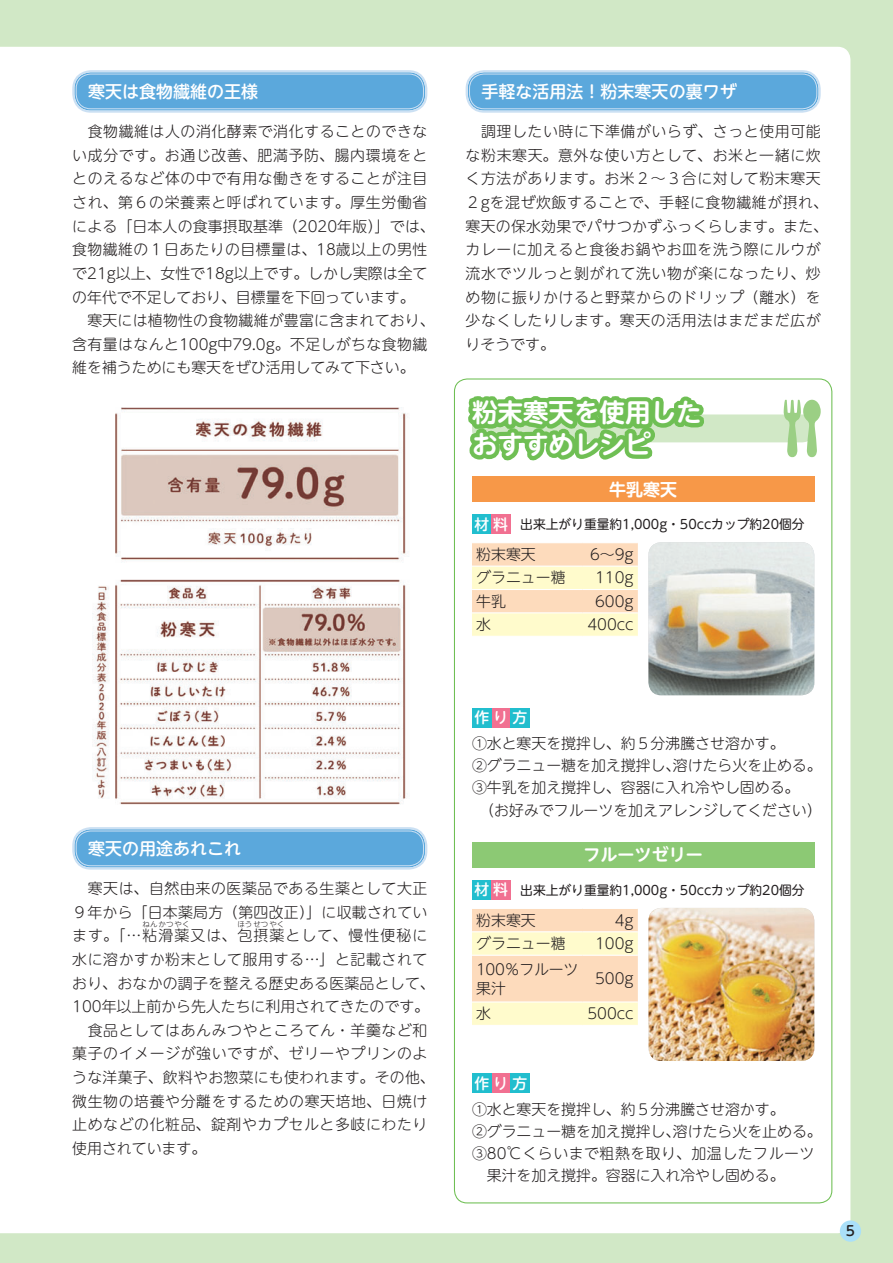
<style>
.page{position:relative;width:893px;height:1263px;background:#d1e8c6}
.page>*{position:absolute;margin:0;border:0;box-sizing:border-box;transform-origin:0 0}
.t1{font:25.5px/32px "UD Shin M Go Pro De Bold 90 pv RKSJ H";color:#fff}
.t2{font:16.95px "UD Shin M Go Pro Medium 90 pv RKSJ H";color:#fff}
.t3{font:16.95px "UD Shin M Go Pro De Bold 90 pv RKSJ H";color:#fff}
.t4{font:14.85px/23.7px "UD Shin M Go Pro Light 90 pv RKSJ H";letter-spacing:.03em;color:#231f20}
.t5{font:14.85px "UD Shin M Go Pro Light 90 pv RKSJ H";color:#231f20}
.t6{font:14.85px/19.2px "UD Shin M Go Pro Light 90 pv RKSJ H";letter-spacing:-.01em;color:#231f20}
.t7{font:14.85px "UD Shin M Go Pro Medium 90 pv RKSJ H";letter-spacing:.27em;color:#fff}
.t8{font:13.8px "UD Shin M Go Pro Medium 90 pv RKSJ H";color:#231f20}
.t9{font:12.75px "UD Shin M Go Pro Regular 90 pv RKSJ H";color:#231f20}
.t10{font:7.5px "UD Shin M Go Pro Light 90 pv RKSJ H";color:#231f20}
.s1{font-family:"UD Shin M Go Pro Medium 90 pv RKSJ H";font-size:14.85px;color:#fff}
</style>
<div class="page">
<div style="left:0;top:47px;width:850px;height:1186px;background:#fff"></div>
<div style="left:840px;top:1220px;width:21px;height:22px;background:#aae0f9;border-radius:50%"></div>
<div style="left:74px;top:72px;width:351px;height:39px;background:#5ba8dc;border-radius:16px"></div>
<div style="left:72px;top:70px;width:355px;height:43px;border:2px solid #cbe0f3;border-radius:18px"></div>
<div style="left:76px;top:74px;width:348px;height:35px;border:1px solid #cbe0f3;border-radius:15px"></div>
<div style="left:74px;top:829px;width:351px;height:38px;background:#5ba8dc;border-radius:16px"></div>
<div style="left:72px;top:827px;width:355px;height:43px;border:2px solid #cbe0f3;border-radius:18px"></div>
<div style="left:76px;top:831px;width:348px;height:35px;border:1px solid #cbe0f3;border-radius:15px"></div>
<div style="left:472px;top:414px;width:342px;height:28px;background:#d1e8c6;border-radius:12px"></div>
<svg style="left:783px;top:400px;width:38px;height:57px"></svg>
<div style="left:468px;top:72px;width:351px;height:39px;background:#5ba8dc;border-radius:16px"></div>
<div style="left:466px;top:70px;width:355px;height:43px;border:2px solid #cbe0f3;border-radius:18px"></div>
<div style="left:469px;top:74px;width:348px;height:35px;border:1px solid #cbe0f3;border-radius:15px"></div>
<img style="left:648px;top:542px;width:166px;height:153px;border-radius:13px">
<div style="left:472px;top:476px;width:342px;height:26px;background:#f79848"></div>
<svg style="left:461px;top:375px;width:247px;height:859px;background:#efefdf"></svg>
<hr style="left:472px;top:908px;width:111px;height:1px;background:#fff">
<hr style="left:583px;top:908px;width:55px;height:1px;background:#fff">
<hr style="left:472px;top:931px;width:111px;height:1px;background:#fff">
<hr style="left:583px;top:931px;width:55px;height:1px;background:#fff">
<hr style="left:472px;top:955px;width:111px;height:1px;background:#fff">
<hr style="left:583px;top:955px;width:55px;height:1px;background:#fff">
<hr style="left:472px;top:1001px;width:111px;height:1px;background:#fff">
<hr style="left:583px;top:1001px;width:55px;height:1px;background:#fff">
<hr style="left:472px;top:1025px;width:111px;height:1px;background:#fff">
<hr style="left:583px;top:1025px;width:55px;height:1px;background:#fff">
<img style="left:648px;top:908px;width:166px;height:153px;border-radius:13px">
<div style="left:472px;top:842px;width:342px;height:25px;background:#8cc974"></div>
<img style="left:72px;top:401px;width:355px;height:416px">
<p class="t2" style="left:88px;top:85px;width:172px">寒天は食物繊維の王様</p>
<p class="t4" style="left:72px;top:122px;width:364px">　食物繊維は人の消化酵素で消化することのできない成分です。お通じ改善、肥満予防、腸内環境をととのえるなど体の中で有用な働きをすることが注目され、第６の栄養素と呼ばれています。厚生労働省による「日本人の食事摂取基準（2020年版）」では、食物繊維の１日あたりの目標量は、18歳以上の男性で21g以上、女性で18g以上です。しかし実際は全ての年代で不足しており、目標量を下回っています。<br>　寒天には植物性の食物繊維が豊富に含まれており、含有量はなんと100g中79.0g。不足しがちな食物繊維を補うためにも寒天をぜひ活用してみて下さい。</p>
<p class="t2" style="left:88px;top:842px;width:155px">寒天の用途あれこれ</p>
<p class="t4" style="left:72px;top:878px;width:357px;text-align:justify">　寒天は、自然由来の医薬品である生薬として大正９年から「日本薬局方（第四改正）」に収載されています。「…粘滑薬又は、包摂薬として、慢性便秘に</p>
<p class="t10" style="left:143px;top:921px;width:48px">ねんかつやく</p>
<p class="t10" style="left:238px;top:921px;width:48px">ほうせつやく</p>
<p class="t4" style="left:72px;top:949px;width:364px">水に溶かすか粉末として服用する…」と記載されており、おなかの調子を整える歴史ある医薬品として、<br>100年以上前から先人たちに利用されてきたのです。　食品としてはあんみつやところてん・羊羹など和菓子のイメージが強いですが、ゼリーやプリンのような洋菓子、飲料やお惣菜にも使われます。その他、微生物の培養や分離をするための寒天培地、日焼け止めなどの化粧品、錠剤やカプセルと多岐にわたり使用されています。</p>
<p class="t2" style="left:482px;top:85px;width:257px">手軽な活用法！粉末寒天の裏ワザ</p>
<p class="t4" style="left:466px;top:122px;width:364px">　調理したい時に下準備がいらず、さっと使用可能な粉末寒天。意外な使い方として、お米と一緒に炊く方法があります。お米２～３合に対して粉末寒天<br>２gを混ぜ炊飯することで、手軽に食物繊維が摂れ、寒天の保水効果でパサつかずふっくらします。また、カレーに加えると食後お鍋やお皿を洗う際にルウが流水でツルっと剝がれて洗い物が楽になったり、炒め物に振りかけると野菜からのドリップ（離水）を少なくしたりします。寒天の活用法はまだまだ広がりそうです。</p>
<h1 class="t1" style="left:472px;top:400px;width:231px">粉末寒天を使用したおすすめレシピ</h1>
<p class="t3" style="left:609px;top:483px;width:70px">牛乳寒天</p>
<p class="t7" style="left:474px;top:519px;width:35px">材料</p>
<p class="t9" style="left:520px;top:519px;width:286px">出来上がり重量約1,000g・50ccカップ約20個分</p>
<p class="t4" style="left:476px;top:545px;width:61px">粉末寒天</p>
<p class="t4" style="left:590px;top:545px;width:45px">6～9g</p>
<p class="t4" style="left:476px;top:568px;width:91px">グラニュー糖</p>
<p class="t4" style="left:595px;top:568px;width:40px">110g</p>
<p class="t4" style="left:476px;top:591px;width:31px">牛乳</p>
<p class="t4" style="left:595px;top:591px;width:40px">600g</p>
<p class="t4" style="left:476px;top:615px;width:16px">水</p>
<p class="t4" style="left:587px;top:615px;width:48px">400cc</p>
<p class="t7" style="left:474px;top:712px;width:55px">作り方</p>
<p class="t5" style="left:472px;top:738px;width:314px">①水と寒天を撹拌し、約５分沸騰させ溶かす。</p>
<p class="t5" style="left:472px;top:760px;width:351px">②グラニュー糖を加え撹拌し、溶けたら火を止める。</p>
<p class="t5" style="left:472px;top:782px;width:329px">③ 牛乳を加え撹拌し、容器に入れ冷やし固める。</p>
<p class="t5" style="left:479px;top:804px;width:344px">（お好みでフルーツを加えアレンジしてください）</p>
<p class="t3" style="left:584px;top:848px;width:121px">フルーツゼリー</p>
<p class="t9" style="left:474px;top:885px;width:332px"><span class="s1">材料</span> 出来上がり重量約1,000g・50ccカップ約20個分</p>
<p class="t4" style="left:476px;top:910px;width:61px">粉末寒天</p>
<p class="t4" style="left:615px;top:910px;width:20px">4g</p>
<p class="t4" style="left:476px;top:934px;width:91px">グラニュー糖</p>
<p class="t4" style="left:595px;top:934px;width:40px">100g</p>
<p class="t6" style="left:476px;top:961px;width:104px">100％フルーツ果汁</p>
<p class="t4" style="left:595px;top:969px;width:40px">500g</p>
<p class="t4" style="left:476px;top:1004px;width:16px">水</p>
<p class="t4" style="left:587px;top:1004px;width:48px">500cc</p>
<p class="t7" style="left:474px;top:1078px;width:55px">作り方</p>
<p class="t5" style="left:472px;top:1103px;width:314px">①水と寒天を撹拌し、約５分沸騰させ溶かす。</p>
<p class="t5" style="left:472px;top:1126px;width:351px">②グラニュー糖を加え撹拌し、溶けたら火を止める。</p>
<p class="t4" style="left:472px;top:1144px;width:344px">③ 80℃くらいまで粗熱を取り、加温したフルーツ</p>
<p class="t5" style="left:487px;top:1170px;width:299px">果汁を加え撹拌。容器に入れ冷やし固める。</p>
<p class="t8" style="left:846px;top:1226px;width:11px">5</p>
</div>
